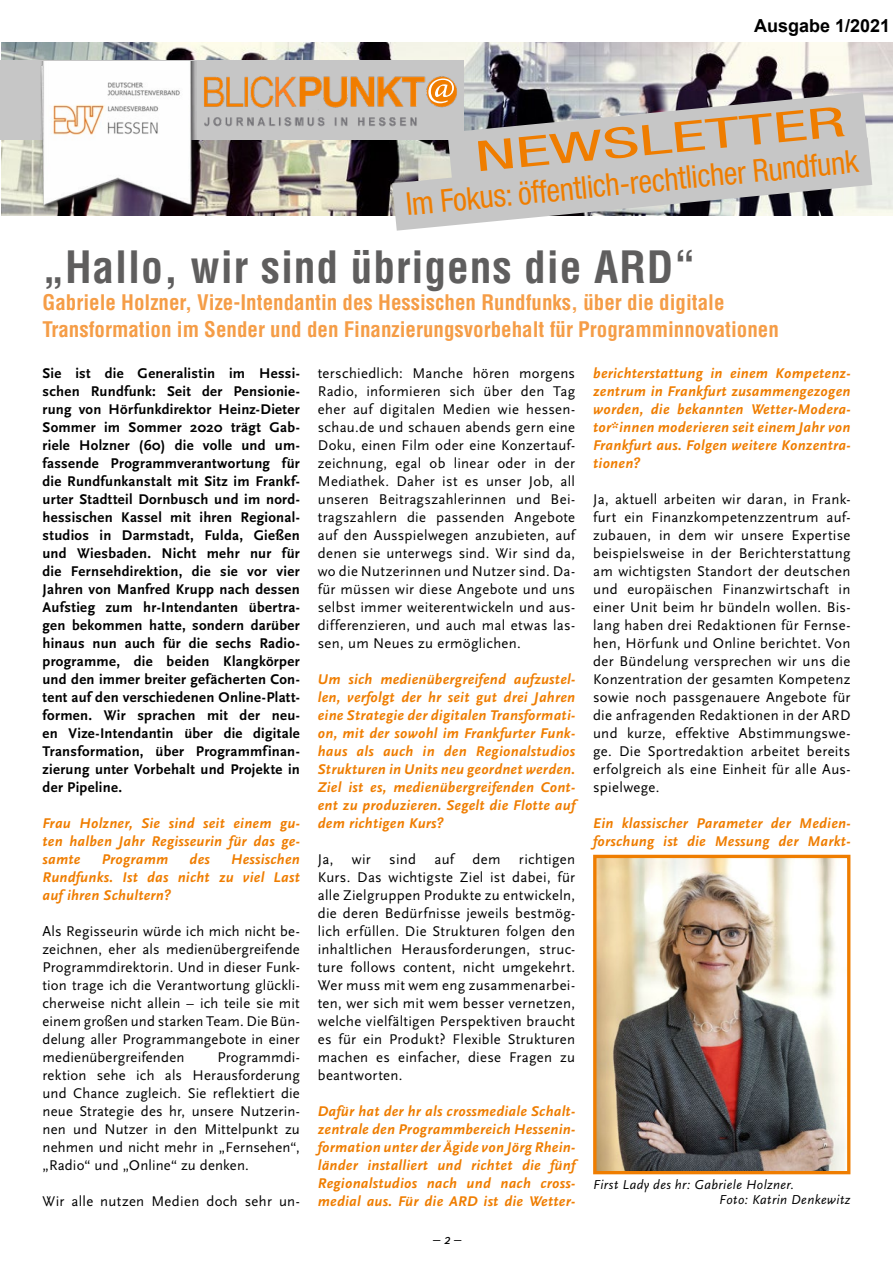
<style>
.page{position:relative;width:893px;height:1263px;background:#fff}
.page>*{position:absolute;margin:0;border:0;box-sizing:border-box;transform-origin:0 0}
.t1{font:700 condensed 43.5px "Helvetica";letter-spacing:.02em;color:#5f5e5e}
.t2{font:condensed 42px "Helvetica Neue";color:#ef7d00;scale:1.75 1}
.t3{font:condensed 31.5px "Helvetica Neue";color:#ef7d00}
.t4{font:700 condensed 21px/27px "Helvetica";color:#f59d47}
.t5{font:700 18px "Arial";color:#000}
.t6{font:14.7px/18px "Scala Sans";letter-spacing:.02em;color:#000;text-align:justify}
.t7{font:italic 700 14.7px/18px "Scala Sans";letter-spacing:.02em;color:#ef7d00;text-align:justify}
.t8{font:700 14.7px/18px "Scala Sans";letter-spacing:.02em;color:#000;text-align:justify}
.t9{font:italic 14.7px "Scala Sans";color:#000}
.t10{font:italic 13.5px/15px "Scala Sans";letter-spacing:.03em;color:#000}
</style>
<div class="page">
<img style="left:2px;top:42px;width:890px;height:173px">
<svg style="left:0;top:61px;width:463px;height:79px;background:#c8baac"></svg>
<img style="left:40px;top:62px;width:157px;height:152px">
<img style="left:597px;top:859px;width:249px;height:311px">
<div style="left:593px;top:855px;width:257px;height:319px;border:3px solid #ef7d00"></div>
<svg style="left:392px;top:78px;width:480px;height:153px;background:#b8b7b6"></svg>
<p class="t5" style="left:754px;top:13px;width:138px">Ausgabe 1/2021</p>
<h2 class="t2" style="left:473px;top:131px;width:214px;rotate:-5deg">NEWSLETTER</h2>
<h3 class="t3" style="left:404px;top:188px;width:456px;rotate:-6deg">Im Fokus: öffentlich-rechtlicher Rundfunk</h3>
<h1 class="t1" style="left:43px;top:239px;width:655px">„Hallo, wir sind übrigens die ARD“</h1>
<h3 class="t4" style="left:43px;top:288px;width:738px">Gabriele Holzner, Vize-Intendantin des Hessischen Rundfunks, über die digitale<br>Transformation im Sender und den Finanzierungsvorbehalt für Programminnovationen</h3>
<p class="t8" style="left:43px;top:365px;width:259px">Sie ist die Generalistin im Hessi&shy;schen Rundfunk: Seit der Pensionie&shy;rung von Hörfunkdirektor Heinz-Dieter Sommer im Sommer 2020 trägt Gab&shy;riele Holzner (60) die volle und um&shy;fassende Programmverantwortung für die Rundfunkanstalt mit Sitz im Frankf&shy;urter Stadtteil Dornbusch und im nord&shy;hessischen Kassel mit ihren Regional&shy;studios in Darmstadt, Fulda, Gießen und Wiesbaden. Nicht mehr nur für die Fernsehdirektion, die sie vor vier Jahren von Manfred Krupp nach dessen Aufstieg zum hr-Intendanten übertra&shy;gen bekommen hatte, sondern darüber hinaus nun auch für die sechs Radio&shy;programme, die beiden Klangkörper und den immer breiter gefächerten Con&shy;tent auf den verschiedenen Online-Platt&shy;formen. Wir sprachen mit der neu&shy;en Vize-Intendantin über die digitale Transformation, über Programmfinan&shy;zierung unter Vorbehalt und Projekte in der Pipeline.</p>
<p class="t7" style="left:43px;top:815px;width:259px">Frau Holzner, Sie sind seit einem gu&shy;ten halben Jahr Regisseurin für das ge&shy;samte</p>
<p class="t7" style="left:43px;top:851px;width:259px;text-indent:189px">Hessischen Rundfunks. Ist das nicht zu viel Last auf ihren Schultern?</p>
<p class="t6" style="left:43px;top:922px;width:259px">Als Regisseurin würde ich mich nicht be&shy;zeichnen, eher als medienübergreifende Programmdirektorin. Und in dieser Funk&shy;tion trage ich die Verantwortung glückli&shy;cherweise nicht allein – ich teile sie mit einem großen und starken Team. Die Bün&shy;delung aller Programmangebote in einer medienübergreifenden</p>
<p class="t7" style="left:102px;top:851px;width:68px">Programm</p>
<p class="t7" style="left:190px;top:851px;width:22px">des</p>
<p class="t6" style="left:43px;top:1048px;width:259px;text-indent:175px">Programmdi&shy;rektion sehe ich als Herausforderung und Chance zugleich. Sie reflektiert die neue Strategie des hr, unsere Nutzerin&shy;nen und Nutzer in den Mittelpunkt zu nehmen und nicht mehr in „Fernsehen“, „Radio“ und „Online“ zu denken.</p>
<p class="t6" style="left:43px;top:1192px;width:259px">Wir alle nutzen Medien doch sehr un-</p>
<p class="t6" style="left:318px;top:365px;width:259px">terschiedlich: Manche hören morgens Radio, informieren sich über den Tag eher auf digitalen Medien wie hessen&shy;schau.de und schauen abends gern eine Doku, einen Film oder eine Konzertauf&shy;zeichnung, egal ob linear oder in der Mediathek. Daher ist es unser Job, all unseren Beitragszahlerinnen und Bei&shy;tragszahlern die passenden Angebote auf den Ausspielwegen anzubieten, auf denen sie unterwegs sind. Wir sind da, wo die Nutzerinnen und Nutzer sind. Da&shy;für müssen wir diese Angebote und uns selbst immer weiterentwickeln und aus&shy;differenzieren, und auch mal etwas las&shy;sen, um Neues zu ermöglichen.</p>
<p class="t7" style="left:318px;top:671px;width:259px">Um sich medienübergreifend aufzustel&shy;len, verfolgt der hr seit gut drei Jahren eine Strategie der digitalen Transformati&shy;on, mit der sowohl im Frankfurter Funk&shy;haus als auch in den Regionalstudios Strukturen in Units neu geordnet werden.<br>Ziel ist es, medienübergreifenden Cont&shy;ent zu produzieren. Segelt die Flotte auf dem richtigen Kurs?</p>
<p class="t6" style="left:318px;top:850px;width:17px">Ja,</p>
<p class="t6" style="left:352px;top:850px;width:20px">wir</p>
<p class="t6" style="left:389px;top:850px;width:28px">sind</p>
<p class="t6" style="left:434px;top:850px;width:21px">auf</p>
<p class="t6" style="left:472px;top:850px;width:30px">dem</p>
<p class="t6" style="left:318px;top:850px;width:259px;text-indent:201px">richtigen Kurs. Das wichtigste Ziel ist dabei, für alle Zielgruppen Produkte zu entwickeln, die deren Bedürfnisse jeweils bestmög&shy;lich erfüllen. Die Strukturen folgen den inhaltlichen Herausforderungen, struc&shy;ture follows content, nicht umgekehrt.<br>Wer muss mit wem eng zusammenarbei&shy;ten, wer sich mit wem besser vernetzen, welche vielfältigen Perspektiven braucht es für ein Produkt? Flexible Strukturen machen es einfacher, diese Fragen zu beantworten.</p>
<p class="t7" style="left:318px;top:1103px;width:259px">Dafür hat der hr als crossmediale Schalt&shy;zentrale den Programmbereich Hessenin&shy;formation unter der Ägide von Jörg Rhein&shy;länder installiert und richtet die fünf Regionalstudios nach und nach cross&shy;medial aus. Für die ARD ist die Wetter-</p>
<p class="t7" style="left:593px;top:365px;width:259px">berichterstattung in einem Kompetenz&shy;zentrum in Frankfurt zusammengezogen worden, die bekannten Wetter-Modera&shy;tor*innen moderieren seit einem Jahr von Frankfurt aus. Folgen weitere Konzentra&shy;tionen?</p>
<p class="t6" style="left:593px;top:490px;width:259px">Ja, aktuell arbeiten wir daran, in Frank&shy;furt ein Finanzkompetenzzentrum auf&shy;zubauen, in dem wir unsere Expertise beispielsweise in der Berichterstattung am wichtigsten Standort der deutschen und europäischen Finanzwirtschaft in einer Unit beim hr bündeln wollen. Bis&shy;lang haben drei Redaktionen für Fernse&shy;hen, Hörfunk und Online berichtet. Von der Bündelung versprechen wir uns die Konzentration der gesamten Kompetenz sowie noch passgenauere Angebote für die anfragenden Redaktionen in der ARD und kurze, effektive Abstimmungswe&shy;ge. Die Sportredaktion arbeitet bereits erfolgreich als eine Einheit für alle Aus&shy;spielwege.</p>
<p class="t7" style="left:593px;top:815px;width:259px">Ein klassischer Parameter der Medien&shy;forschung ist die Messung der Markt-</p>
<p class="t10" style="left:719px;top:1177px;width:133px;text-indent:-126px">First Lady des hr: Gabriele Holzner.<br>Foto: Katrin Denkewitz</p>
<p class="t9" style="left:433px;top:1231px;width:31px">– 2 –</p>
</div>
